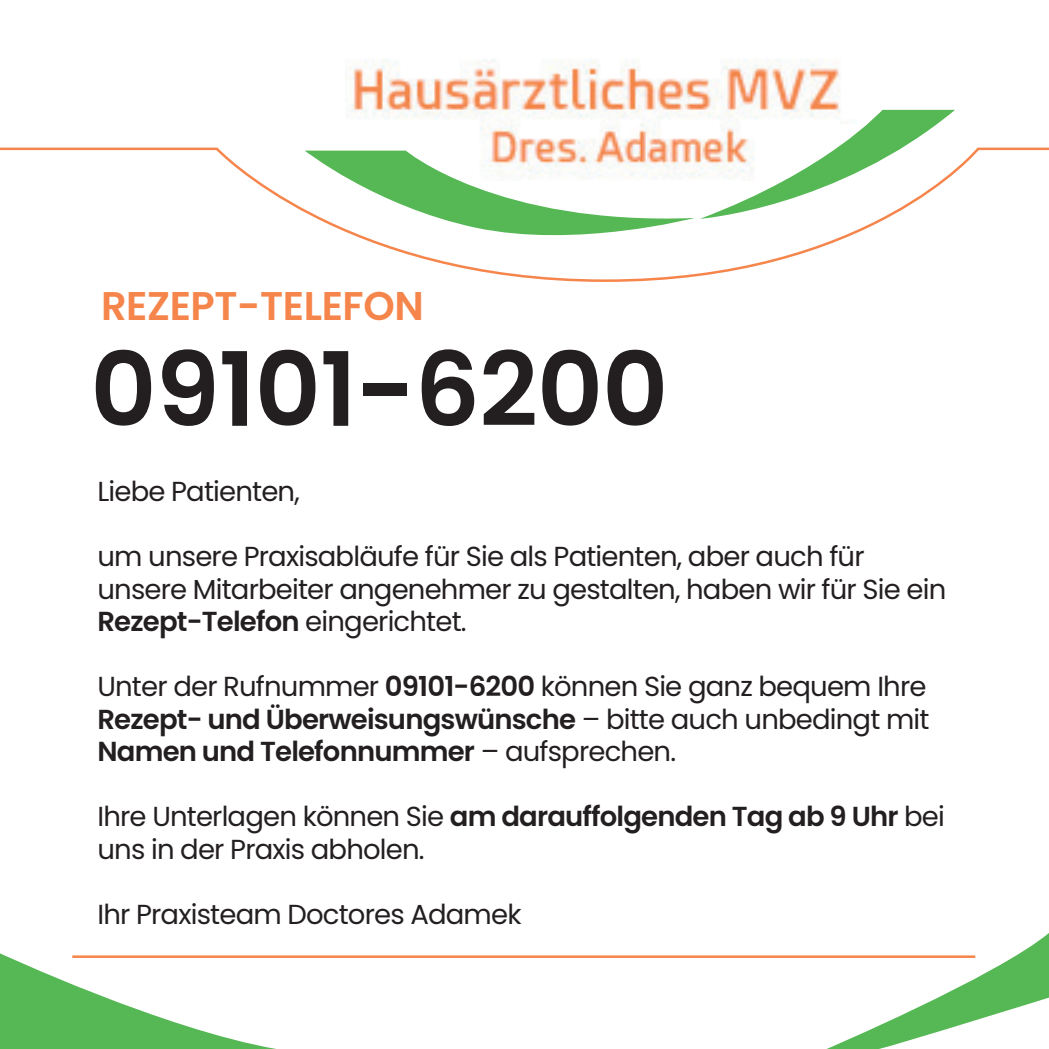
<style>
.page{position:relative;width:1049px;height:1049px;background:#fff}
.page>*{position:absolute;margin:0;border:0;box-sizing:border-box;transform-origin:0 0}
.t1{font:600 102.5px "Poppins";letter-spacing:-.01em;color:#231f20}
.t2{font:600 40px "Poppins";letter-spacing:-.01em;color:#f5854b}
.t3{font:27.5px/32.5px "Poppins";letter-spacing:-.03em;color:#231f20}
.s1{font-weight:600}
</style>
<div class="page">
<img style="left:346px;top:59px;width:494px;height:63px">
<svg style="left:0;top:953px;width:276px;height:96px"></svg>
<svg style="left:827px;top:933px;width:222px;height:116px"></svg>
<svg style="left:700px;top:110px;width:255px;height:36px"></svg>
<svg style="left:0;top:146px;width:1049px;height:136px"></svg>
<hr style="left:72px;top:955px;width:903px;height:3px;background:#f5854b">
<img style="left:479px;top:122px;width:275px;height:58px">
<h2 class="t2" style="left:101px;top:291px;width:324px">REZEPT-TELEFON</h2>
<h1 class="t1" style="left:90px;top:350px;width:579px">09101-6200</h1>
<p class="t3" style="left:97px;top:478px;width:204px">Liebe Patienten,</p>
<p class="t3" style="left:97px;top:543px;width:850px">um unsere Praxisabläufe für Sie als Patienten, aber auch für unsere Mitarbeiter angenehmer zu gestalten, haben wir für Sie ein<br><span class="s1">Rezept-Telefon</span> eingerichtet.</p>
<p class="t3" style="left:97px;top:673px;width:833px;text-align:justify">Unter der Rufnummer <span class="s1">09101-6200</span> können Sie ganz bequem Ihre <span class="s1">Rezept- und Überweisungswünsche</span> – bitte auch unbedingt mit <span class="s1">Namen und Telefonnummer</span> – aufsprechen.</p>
<p class="t3" style="left:97px;top:803px;width:849px">Ihre Unterlagen können Sie <span class="s1">am darauffolgenden Tag ab 9 Uhr</span> bei uns in der Praxis abholen.</p>
<p class="t3" style="left:97px;top:901px;width:426px">Ihr Praxisteam Doctores Adamek</p>
</div>
